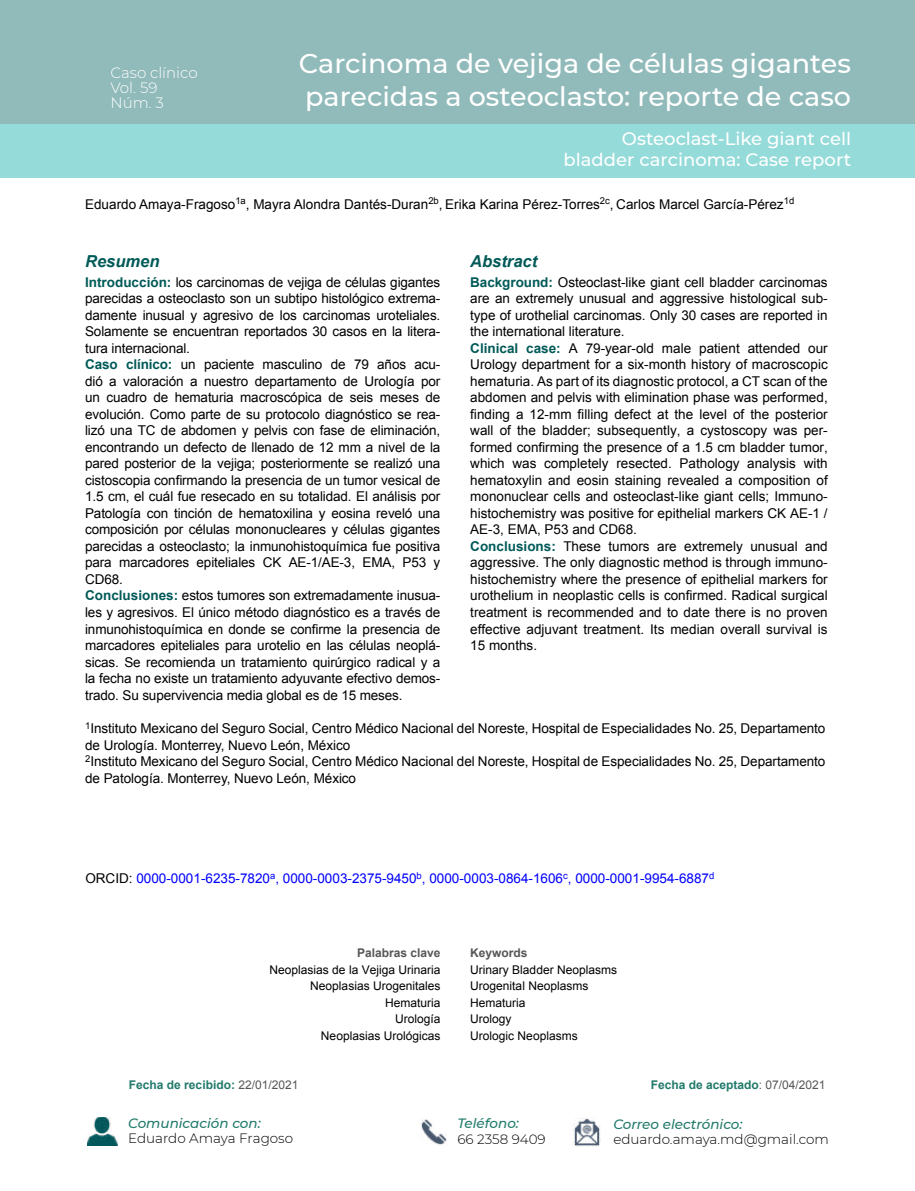
<style>
.page{position:relative;width:915px;height:1191px;background:#fff}
.page>*{position:absolute;margin:0;border:0;box-sizing:border-box;transform-origin:0 0}
.t1{font:500 27px/32.4px "Montserrat";color:#fff}
.t2{font:500 18px/21.6px "Montserrat";color:#fff;text-align:right}
.t3{font:italic 700 16.5px "Arial";color:#005a58}
.t4{font:300 15px/15px "Montserrat";color:#fff}
.t5{font:13.5px/16.5px "Arial";letter-spacing:-.005em;color:#000}
.t6{font:13.5px "Arial";color:#00f}
.t7{font:300 13.5px "Montserrat";color:#000}
.t8{font:italic 500 13.5px "Montserrat";color:#217a6b}
.t9{font:12px/16.5px "Arial";color:#000}
.t10{font:700 12px "Arial";color:#217a6b}
.t11{font:700 12px "Arial";color:#575756}
.s1{font-weight:700;color:#005a58}
.s2{color:#000}
.s3{font-weight:400;color:#575756}
</style>
<div class="page">
<div style="left:0;top:0;width:914px;height:124px;background:#91baba"></div>
<div style="left:0;top:124px;width:914px;height:54px;background:#94dbd9"></div>
<img style="left:87px;top:1117px;width:30px;height:28px">
<img style="left:572px;top:1118px;width:27px;height:28px">
<img style="left:419px;top:1119px;width:27px;height:27px">
<p class="t4" style="left:110px;top:65px;width:89px">Caso clínico<br>Vol. 59<br>Núm. 3</p>
<h1 class="t1" style="left:299px;top:46px;width:553px">Carcinoma de vejiga de células gigantes parecidas a osteoclasto: reporte de caso</h1>
<h2 class="t2" style="left:563px;top:127px;width:289px">Osteoclast-Like giant cell bladder carcinoma: Case report</h2>
<p class="t5" style="left:85px;top:196px;width:710px">Eduardo Amaya-Fragoso<sup>1a</sup>, Mayra Alondra Dantés-Duran<sup>2b</sup>, Erika Karina Pérez-Torres<sup>2c</sup>, Carlos Marcel García-Pérez<sup>1d</sup></p>
<p class="t3" style="left:85px;top:250px;width:76px">Resumen</p>
<p class="t5" style="left:85px;top:274px;width:357px"><span class="s1">Introducción:</span> los carcinomas de vejiga de células gigantes parecidas a osteoclasto son un subtipo histológico extrema&shy;damente inusual y agresivo de los carcinomas uroteliales.<br>Solamente se encuentran reportados 30 casos en la litera&shy;tura internacional.<br><span class="s1">Caso clínico:</span> un paciente masculino de 79 años acu&shy;dió a valoración a nuestro departamento de Urología por un cuadro de hematuria macroscópica de seis meses de evolución. Como parte de su protocolo diagnóstico se rea&shy;lizó una TC de abdomen y pelvis con fase de eliminación, encontrando un defecto de llenado de 12 mm a nivel de la pared posterior de la vejiga; posteriormente se realizó una cistoscopia confirmando la presencia de un tumor vesical de 1.5 cm, el cuál fue resecado en su totalidad. El análisis por Patología con tinción de hematoxilina y eosina reveló una composición por células mononucleares y células gigantes parecidas a osteoclasto; la inmunohistoquímica fue positiva para marcadores epiteliales CK AE-1/AE-3, EMA, P53 y CD68.<br><span class="s1">Conclusiones:</span> estos tumores son extremadamente inusua&shy;les y agresivos. El único método diagnóstico es a través de inmunohistoquímica en donde se confirme la presencia de marcadores epiteliales para urotelio en las células neoplá&shy;sicas. Se recomienda un tratamiento quirúrgico radical y a la fecha no existe un tratamiento adyuvante efectivo demos&shy;trado. Su supervivencia media global es de 15 meses.</p>
<p class="t3" style="left:470px;top:250px;width:68px">Abstract</p>
<p class="t5" style="left:470px;top:274px;width:359px"><span class="s1">Background:</span> Osteoclast-like giant cell bladder carcinomas are an extremely unusual and aggressive histological sub&shy;type of urothelial carcinomas. Only 30 cases are reported in the international literature.<br><span class="s1">Clinical case:</span> A 79-year-old male patient attended our Urology department for a six-month history of macroscopic hematuria. As part of its diagnostic protocol, a CT scan of the abdomen and pelvis with elimination phase was performed, finding a 12-mm filling defect at the level of the posterior wall of the bladder; subsequently, a cystoscopy was per&shy;formed confirming the presence of a 1.5 cm bladder tumor, which was completely resected. Pathology analysis with hematoxylin and eosin staining revealed a composition of mononuclear cells and osteoclast-like giant cells; Immuno&shy;histochemistry was positive for epithelial markers CK AE-1 / AE-3, EMA, P53 and CD68.<br><span class="s1">Conclusions:</span> These tumors are extremely unusual and aggressive. The only diagnostic method is through immuno&shy;histochemistry where the presence of epithelial markers for urothelium in neoplastic cells is confirmed. Radical surgical treatment is recommended and to date there is no proven effective adjuvant treatment. Its median overall survival is 15 months.</p>
<p class="t5" style="left:85px;top:720px;width:741px"><sup>1</sup>Instituto Mexicano del Seguro Social, Centro Médico Nacional del Noreste, Hospital de Especialidades No. 25, Departamento de Urología. Monterrey, Nuevo León, México<br><sup>2</sup>Instituto Mexicano del Seguro Social, Centro Médico Nacional del Noreste, Hospital de Especialidades No. 25, Departamento de Patología. Monterrey, Nuevo León, México</p>
<p class="t6" style="left:85px;top:869px;width:630px"><span class="s2">ORCID:</span> 0000-0001-6235-7820<sup>a</sup>, 0000-0003-2375-9450<sup>b</sup>, 0000-0003-0864-1606<sup>c</sup>, 0000-0001-9954-6887<sup>d</sup></p>
<p class="t11" style="left:357px;top:945px;width:85px">Palabras clave</p>
<p class="t9" style="left:269px;top:961px;width:172px;text-align:right">Neoplasias de la Vejiga Urinaria<br>Neoplasias Urogenitales<br>Hematuria<br>Urología<br>Neoplasias Urológicas</p>
<p class="t11" style="left:470px;top:945px;width:59px">Keywords</p>
<p class="t9" style="left:470px;top:961px;width:148px">Urinary Bladder Neoplasms<br>Urogenital Neoplasms<br>Hematuria<br>Urology<br>Urologic Neoplasms</p>
<p class="t10" style="left:129px;top:1077px;width:171px">Fecha de recibido: <span class="s3">22/01/2021</span></p>
<p class="t10" style="left:650px;top:1077px;width:176px">Fecha de aceptado<span class="s3">: 07/04/2021</span></p>
<p class="t8" style="left:128px;top:1113px;width:134px">Comunicación con:</p>
<p class="t7" style="left:128px;top:1128px;width:166px">Eduardo Amaya Fragoso</p>
<p class="t8" style="left:457px;top:1113px;width:63px">Teléfono:</p>
<p class="t7" style="left:457px;top:1130px;width:90px">66 2358 9409</p>
<p class="t8" style="left:613px;top:1114px;width:131px">Correo electrónico:</p>
<p class="t7" style="left:613px;top:1129px;width:217px">eduardo.amaya.md@gmail.com</p>
</div>
